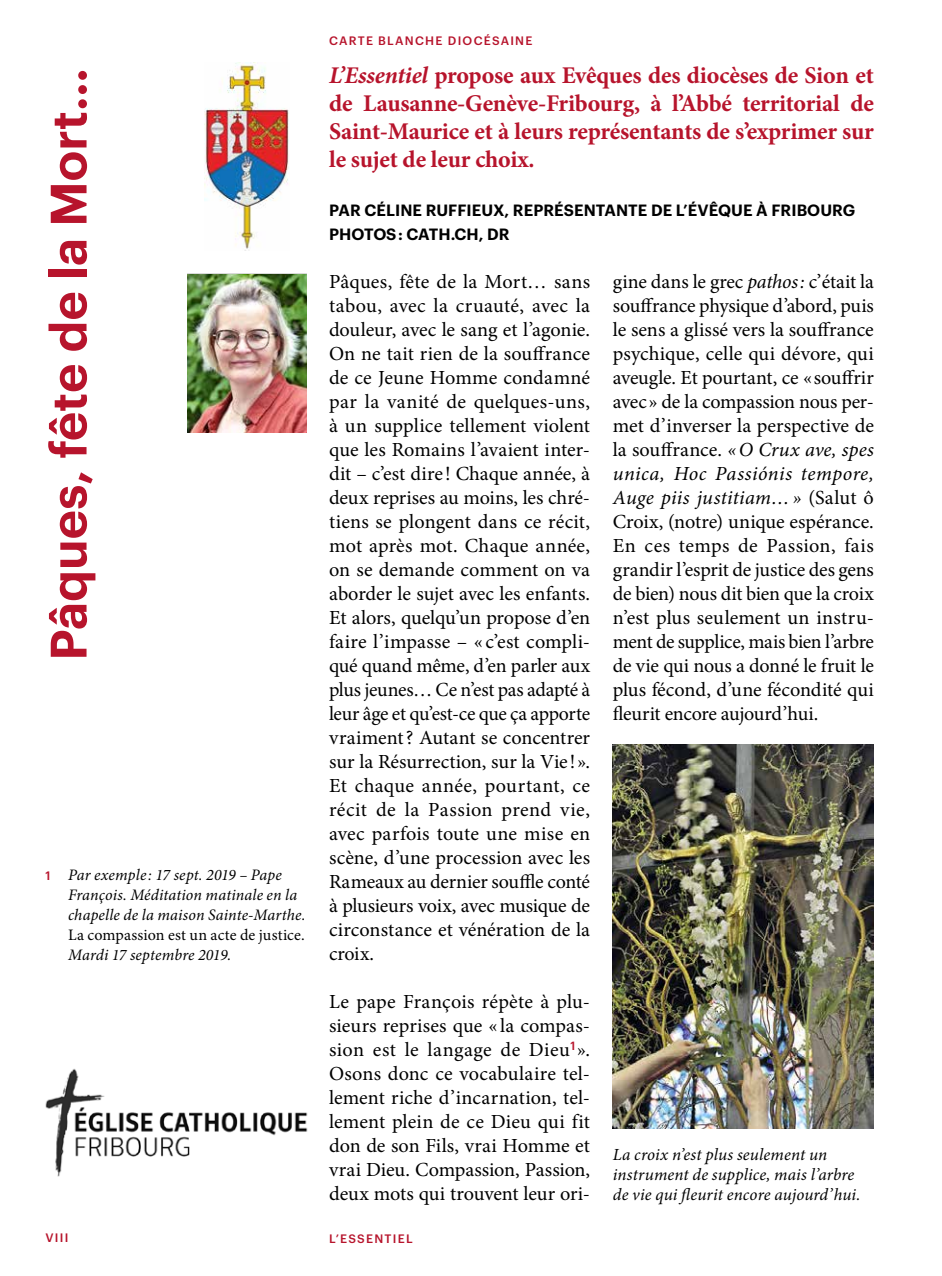
<style>
.page{position:relative;width:942px;height:1276px;background:#fff}
.page>*{position:absolute;margin:0;border:0;box-sizing:border-box;transform-origin:0 0}
.t1{font:600 50px "Graphik";color:#b7142c}
.t2{font:700 24px/28px "Minion Pro";letter-spacing:-.01em;color:#b7142c;text-align:justify}
.t3{font:20px/24px "Minion Pro";letter-spacing:-.01em;color:#000;text-align:justify}
.t4{font:italic 17px/20px "Minion Pro";letter-spacing:.005em;color:#000}
.t5{font:italic 16px/20px "Minion Pro";letter-spacing:.005em;color:#000}
.t6{font:600 16px/24px "Graphik";letter-spacing:.005em;color:#000}
.t7{font:16px "Minion Pro";letter-spacing:.01em;color:#000}
.t8{font:500 12px "Graphik";letter-spacing:.105em;color:#b7142c}
.s1{font-style:italic}
.s2{font-family:"Graphik";font-weight:500;font-style:normal;font-size:12px;color:#b7142c}
</style>
<div class="page">
<img style="left:204px;top:63px;width:85px;height:188px">
<img style="left:45px;top:1068px;width:263px;height:108px">
<img style="left:187px;top:275px;width:119px;height:157px">
<img style="left:612px;top:744px;width:261px;height:384px">
<p class="t8" style="left:329px;top:32px;width:205px">CARTE BLANCHE DIOCÉSAINE</p>
<h1 class="t1" style="left:30px;top:660px;width:594px;rotate:-90deg">Pâques, fête de la Mort…</h1>
<p class="t2" style="left:329px;top:61px;width:546px"><span class="s1">L’Essentiel</span> propose aux Evêques des diocèses de Sion et de Lausanne-Genève-Fribourg, à l’Abbé territorial de Saint-Maurice et à leurs représentants de s’exprimer sur le sujet de leur choix.</p>
<p class="t6" style="left:329px;top:197px;width:527px">PAR CÉLINE RUFFIEUX, REPRÉSENTANTE DE L’ÉVÊQUE À FRIBOURG<br>PHOTOS : CATH.CH, DR</p>
<p class="t3" style="left:329px;top:270px;width:262px">Pâques, fête de la Mort… sans tabou, avec la cruauté, avec la douleur, avec le sang et l’agonie.<br>On ne tait rien de la souffrance de ce Jeune Homme condamné par la vanité de quelques-uns, à un supplice tellement violent que les Romains l’avaient inter&shy;dit – c’est dire! Chaque année, à deux reprises au moins, les chré&shy;tiens se plongent dans ce récit, mot après mot. Chaque année, on se demande comment on va aborder le sujet avec les enfants.<br>Et alors, quelqu’un propose d’en faire l’impasse – « c’est compli&shy;qué quand même, d’en parler aux plus jeunes… Ce n’est pas adapté à leur âge et qu’est-ce que ça apporte vraiment? Autant se concentrer sur la Résurrection, sur la Vie!».<br>Et chaque année, pourtant, ce récit de la Passion prend vie, avec parfois toute une mise en scène, d’une procession avec les Rameaux au dernier souffle conté à plusieurs voix, avec musique de circonstance et vénération de la croix.</p>
<p class="t3" style="left:329px;top:990px;width:262px">Le pape François répète à plu&shy;sieurs reprises que « la compas&shy;sion est le langage de Dieu<sup>1</sup> ».<br>Osons donc ce vocabulaire tel&shy;lement riche d’incarnation, tel&shy;lement plein de ce Dieu qui fit don de son Fils, vrai Homme et vrai Dieu. Compassion, Passion, deux mots qui trouvent leur ori-</p>
<p class="t3" style="left:612px;top:270px;width:262px">gine dans le grec <span class="s1">pathos:</span> c’était la souffrance physique d’abord, puis le sens a glissé vers la souffrance psychique, celle qui dévore, qui aveugle. Et pourtant, ce «souffrir avec» de la compassion nous per&shy;met d’inverser la perspective de la souffrance. <span class="s1">«O Crux ave, spes unica, Hoc Passiónis tempore, Auge piis justitiam…»</span> (Salut ô Croix, (notre) unique espérance.<br>En ces temps de Passion, fais grandir l’esprit de justice des gens de bien) nous dit bien que la croix n’est plus seulement un instru&shy;ment de supplice, mais bien l’arbre de vie qui nous a donné le fruit le plus fécond, d’une fécondité qui fleurit encore aujourd’hui.</p>
<p class="t5" style="left:68px;top:865px;width:239px;text-indent:-23px"><span class="s2">1</span> Par exemple: 17 sept. 2019 – Pape<br>François. Méditation matinale en la chapelle de la maison Sainte-Marthe.</p>
<p class="t7" style="left:68px;top:924px;width:238px">La compassion est un acte de justice.</p>
<p class="t5" style="left:68px;top:945px;width:165px">Mardi 17 septembre 2019.</p>
<p class="t4" style="left:612px;top:1144px;width:249px">La croix n’est plus seulement un instrument de supplice, mais l’arbre de vie qui fleurit encore aujourd’hui.</p>
<p class="t8" style="left:45px;top:1228px;width:24px">VIII</p>
<p class="t8" style="left:329px;top:1229px;width:85px">L’ESSENTIEL</p>
</div>
